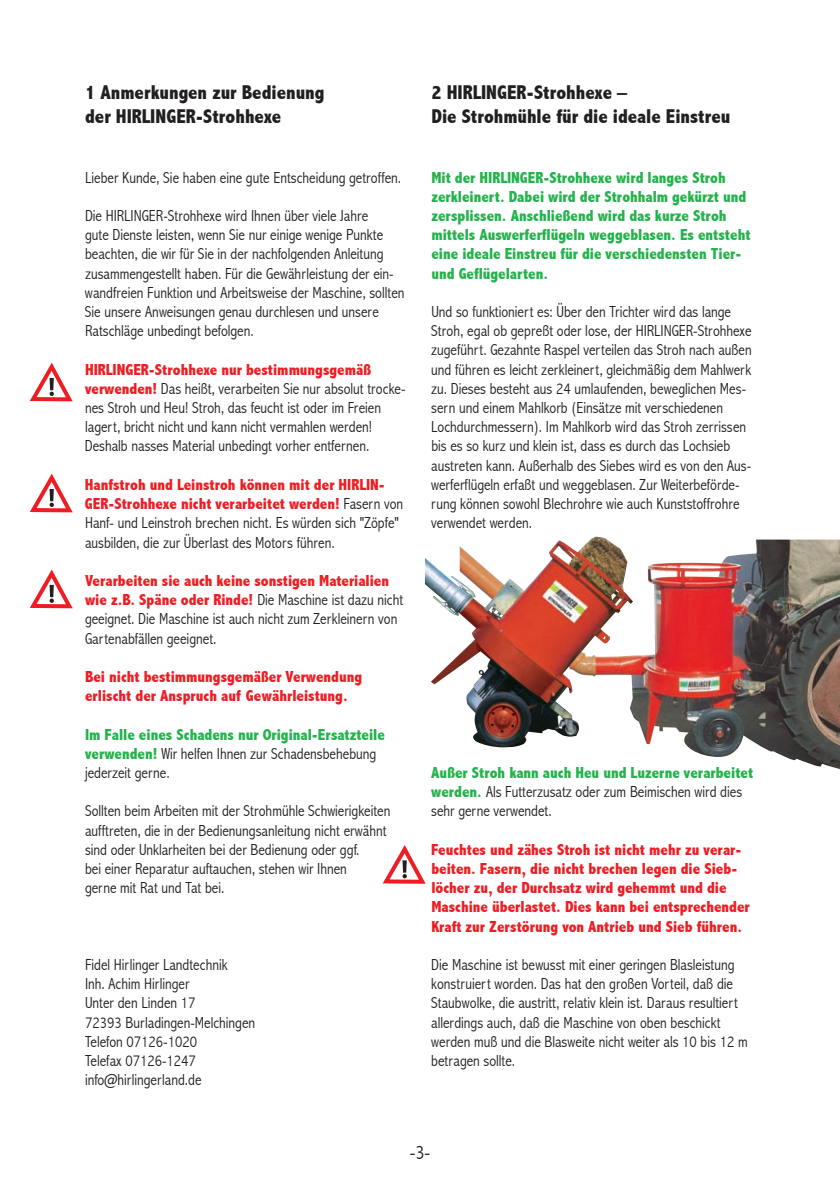
<style>
.page{position:relative;width:840px;height:1191px;background:#fff}
.page>*{position:absolute;margin:0;border:0;box-sizing:border-box;transform-origin:0 0}
.t1{font:800 condensed 20px/24px "Abadi";color:#231f20}
.t2{font:300 condensed 20px "Abadi";color:#231f20}
.t3{font:300 condensed 16px/19.2px "Abadi";color:#231f20}
.t4{font:800 condensed 16px/19.2px "Abadi";color:#23b24b}
.t5{font:800 condensed 16px/19.2px "Abadi";color:#ee1d23}
.s1{font-weight:800;color:#ee1d23}
.s2{font-weight:300;color:#231f20}
.s3{font-weight:800;color:#23b24b}
</style>
<div class="page">
<img style="left:497px;top:539px;width:342px;height:230px">
<img style="left:424px;top:536px;width:208px;height:211px">
<svg style="left:30px;top:363px;width:43px;height:38px"></svg>
<svg style="left:30px;top:473px;width:43px;height:39px"></svg>
<svg style="left:30px;top:569px;width:43px;height:39px"></svg>
<svg style="left:383px;top:845px;width:42px;height:38px"></svg>
<p class="t1" style="left:85px;top:81px;width:241px">1 anmerkungen zur Bedienung der HirlinGEr-Strohhexe</p>
<p class="t3" style="left:85px;top:168px;width:317px">Lieber Kunde, Sie haben eine gute Entscheidung getroffen.</p>
<p class="t3" style="left:85px;top:207px;width:321px">Die HIRLINGER-Strohhexe wird Ihnen über viele Jahre<br>gute Dienste leisten, wenn Sie nur einige wenige Punkte beachten, die wir für Sie in der nachfolgenden Anleitung zusammengestellt haben. Für die Gewährleistung der ein&shy;wandfreien Funktion und Arbeitsweise der Maschine, sollten Sie unsere Anweisungen genau durchlesen und unsere Ratschläge unbedingt befolgen.</p>
<p class="t3" style="left:85px;top:360px;width:322px"><span class="s1">HirlinGEr-Strohhexe nur bestimmungsgemäß verwenden!</span> Das heißt, verarbeiten Sie nur absolut trocke&shy;nes Stroh und Heu! Stroh, das feucht ist oder im Freien lagert, bricht nicht und kann nicht vermahlen werden!<br>Deshalb nasses Material unbedingt vorher entfernen.</p>
<p class="t3" style="left:85px;top:475px;width:319px"><span class="s1">Hanfstroh und leinstroh können mit der Hirlin-GEr-Strohhexe nicht verarbeitet werden!</span> Fasern von Hanf- und Leinstroh brechen nicht. Es würden sich "Zöpfe" ausbilden, die zur Überlast des Motors führen.</p>
<p class="t3" style="left:85px;top:571px;width:319px"><span class="s1">Verarbeiten sie auch keine sonstigen Materialien wie z.B. Späne oder rinde!</span> Die Maschine ist dazu nicht geeignet. Die Maschine ist auch nicht zum Zerkleinern von Gartenabfällen geeignet.</p>
<p class="t5" style="left:85px;top:667px;width:278px">Bei nicht bestimmungsgemäßer Verwendung erlischt der anspruch auf Gewährleistung.</p>
<p class="t4" style="left:85px;top:725px;width:301px">im Falle eines Schadens nur Original-Ersatzteile verwenden! <span class="s2">Wir helfen Ihnen zur Schadensbehebung jederzeit gerne.</span></p>
<p class="t3" style="left:85px;top:802px;width:307px">Sollten beim Arbeiten mit der Strohmühle Schwierigkeiten aufftreten, die in der Bedienungsanleitung nicht erwähnt sind oder Unklarheiten bei der Bedienung oder ggf.<br>bei einer Reparatur auftauchen, stehen wir Ihnen<br>gerne mit Rat und Tat bei.</p>
<p class="t3" style="left:85px;top:955px;width:171px">Fidel Hirlinger Landtechnik<br>Inh. Achim Hirlinger<br>Unter den Linden 17<br>72393 Burladingen-Melchingen<br>Telefon 07126-1020<br>Telefax 07126-1247 info@hirlingerland.de</p>
<p class="t1" style="left:431px;top:81px;width:300px">2 HirlinGEr-Strohhexe –<br>Die Strohmühle für die ideale Einstreu</p>
<p class="t4" style="left:431px;top:168px;width:320px">Mit der HirlinGEr-Strohhexe wird langes Stroh zerkleinert. Dabei wird der Strohhalm gekürzt und zersplissen. anschließend wird das kurze Stroh mittels auswerferflügeln weggeblasen. Es entsteht eine ideale Einstreu für die verschiedensten tier&shy;und Geflügelarten.</p>
<p class="t3" style="left:431px;top:303px;width:322px">Und so funktioniert es: Über den Trichter wird das lange Stroh, egal ob gepreßt oder lose, der HIRLINGER-Strohhexe zugeführt. Gezahnte Raspel verteilen das Stroh nach außen und führen es leicht zerkleinert, gleichmäßig dem Mahlwerk zu. Dieses besteht aus 24 umlaufenden, beweglichen Mes&shy;sern und einem Mahlkorb (Einsätze mit verschiedenen Lochdurchmessern). Im Mahlkorb wird das Stroh zerrissen bis es so kurz und klein ist, dass es durch das Lochsieb austreten kann. Außerhalb des Siebes wird es von den Aus&shy;werferflügeln erfaßt und weggeblasen. Zur Weiterbeförde&shy;rung können sowohl Blechrohre wie auch Kunststoffrohre verwendet werden.</p>
<p class="t3" style="left:431px;top:763px;width:323px"><span class="s3">außer Stroh kann auch Heu und luzerne verarbeitet werden.</span> Als Futterzusatz oder zum Beimischen wird dies sehr gerne verwendet.</p>
<p class="t5" style="left:431px;top:840px;width:320px">Feuchtes und zähes Stroh ist nicht mehr zu verar&shy;beiten. Fasern, die nicht brechen legen die Sieb&shy;löcher zu, der Durchsatz wird gehemmt und die Maschine überlastet. Dies kann bei entsprechender Kraft zur Zerstörung von antrieb und Sieb führen.</p>
<p class="t3" style="left:431px;top:955px;width:318px">Die Maschine ist bewusst mit einer geringen Blasleistung konstruiert worden. Das hat den großen Vorteil, daß die Staubwolke, die austritt, relativ klein ist. Daraus resultiert allerdings auch, daß die Maschine von oben beschickt werden muß und die Blasweite nicht weiter als 10 bis 12 m betragen sollte.</p>
<p class="t2" style="left:409px;top:1142px;width:22px">-3-</p>
</div>
